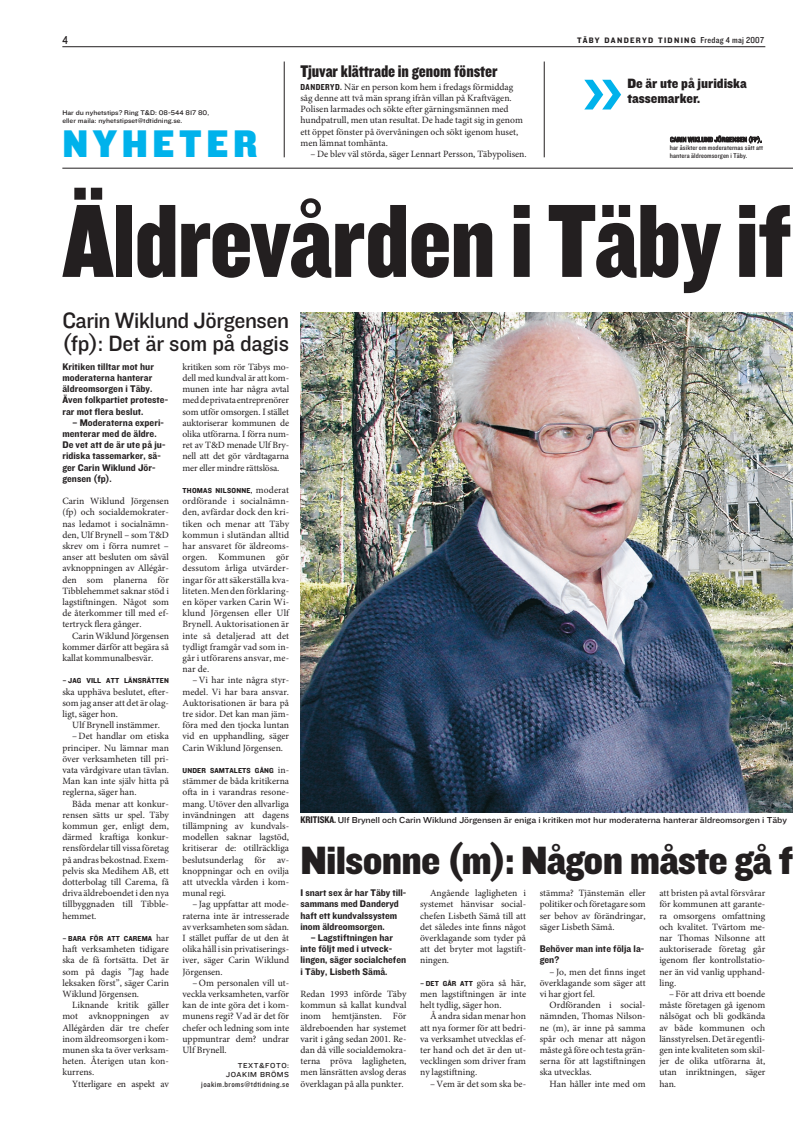
<style>
.page{position:relative;width:793px;height:1125px;background:#fff}
.page>*{position:absolute;margin:0;border:0;box-sizing:border-box;transform-origin:0 0}
.t1{font:108px "Knockout HTF70 Full Welterwt";letter-spacing:-.015em;color:#231f20}
.t2{font:41px "Knockout HTF71 Full Middlewt";letter-spacing:-.015em;color:#231f20}
.t3{font:40px "Knockout HTF71 Full Middlewt";letter-spacing:.115em;color:#00b2eb}
.t4{font:23px/23px "Knockout HTF31 Junior Middlewt";letter-spacing:-.02em;color:#231f20}
.t5{font:17.5px "Knockout HTF70 Full Welterwt";letter-spacing:-.005em;color:#231f20}
.t6{font:14px/15px "Knockout HTF71 Full Middlewt";color:#231f20}
.t7{font:12px "Knockout HTF30 Junior Welterwt";color:#231f20}
.t8{font:10px/11.2px "Knockout HTF51 Middleweight";letter-spacing:.005em;color:#231f20}
.t9{font:9.6px/11.2px "Minion Pro";color:#231f20;text-align:justify}
.t10{font:9px "Knockout HTF32 Junior Cruiserwt";letter-spacing:-.005em;color:#231f20}
.t11{font:8.2px "Knockout HTF51 Middleweight";letter-spacing:.155em;color:#231f20}
.t12{font:8px "Knockout HTF30 Junior Welterwt";letter-spacing:.05em;color:#231f20}
.t13{font:7.5px "Knockout HTF51 Middleweight";letter-spacing:.02em;color:#231f20}
.t14{font:7.5px/9.2px "Knockout HTF32 Junior Cruiserwt";letter-spacing:.07em;color:#231f20;text-align:right}
.t15{font:7px/8.1px "Knockout HTF30 Junior Welterwt";letter-spacing:.01em;color:#231f20}
.t16{font:7px/8px "Knockout HTF32 Junior Cruiserwt";color:#231f20}
.s1{font-family:"Knockout HTF30 Junior Welterwt";font-size:9px}
.s2{font-family:"Knockout HTF50 Welterweight";font-size:9px}
.s3{font-family:"Minion Pro";font-size:9.6px}
.s4{font-family:"Knockout HTF50 Welterweight";font-size:10px}
</style>
<div class="page">
<hr style="left:62px;top:46px;width:703px;height:1px;background:#231f20">
<hr style="left:284px;top:62px;width:1px;height:95px;background:#231f20">
<hr style="left:544px;top:62px;width:1px;height:95px;background:#231f20">
<hr style="left:62px;top:168px;width:731px;height:1px;background:#231f20">
<svg style="left:584px;top:79px;width:27px;height:1px"></svg>
<svg style="left:584px;top:80px;width:37px;height:30px"></svg>
<img style="left:300px;top:313px;width:493px;height:499px">
<p class="t7" style="left:62px;top:35px;width:7px">4</p>
<p class="t11" style="left:577px;top:38px;width:188px">TÄBY DANDERYD TIDNING <span class="s1">Fredag 4 maj 2007</span></p>
<p class="t16" style="left:62px;top:109px;width:148px">Har du nyhetstips? Ring T&amp;D: 08-544 817 80, eller maila: nyhetstipset@tdtidning.se.</p>
<h3 class="t3" style="left:62px;top:132px;width:197px">NYHETER</h3>
<h3 class="t5" style="left:300px;top:65px;width:199px">Tjuvar klättrade in genom fönster</h3>
<p class="t9" style="left:300px;top:82px;width:224px;text-align:left"><span class="s2">DANDERYD.</span> När en person kom hem i fredags förmiddag såg denne att två män sprang ifrån villan på Kraftvägen.<br>Polisen larmades och sökte efter gärningsmännen med hundpatrull, men utan resultat. De hade tagit sig in genom ett öppet fönster på övervåningen och sökt igenom huset, men lämnat tomhänta.</p>
<p class="t9" style="left:310px;top:149px;width:218px">– De blev väl störda, säger Lennart Persson, Täbypolisen.</p>
<h3 class="t6" style="left:627px;top:77px;width:121px">De är ute på juridiska tassemarker.</h3>
<p class="t15" style="left:670px;top:136px;width:95px">CARIN WIKLUND JÖRGENSEN (FP), har åsikter om moderaternas sätt att hantera äldreomsorgen i Täby.</p>
<h1 class="t1" style="left:62px;top:200px;width:731px">Äldrevården i Täby if</h1>
<h3 class="t4" style="left:62px;top:311px;width:228px">Carin Wiklund Jörgensen (fp): Det är som på dagis</h3>
<p class="t8" style="left:62px;top:362px;width:107px">Kritiken tilltar mot hur moderaterna hanterar äldreomsorgen i Täby.<br>Även folkpartiet proteste&shy;rar mot flera beslut.</p>
<p class="t8" style="left:62px;top:418px;width:105px;text-indent:10px">– Moderaterna experi&shy;menterar med de äldre.<br>De vet att de är ute på ju&shy;ridiska tassemarker, sä&shy;ger Carin Wiklund Jör&shy;gensen (fp).</p>
<p class="t9" style="left:62px;top:496px;width:108px">Carin Wiklund Jörgensen (fp) och socialdemokrater&shy;nas ledamot i socialnämn&shy;den, Ulf Brynell – som T&amp;D skrev om i förra numret – anser att besluten om såväl avknoppningen av Allégår&shy;den som planerna för Tibblehemmet saknar stöd i lagstiftningen. Något som de återkommer till med ef&shy;tertryck flera gånger.</p>
<p class="t9" style="left:62px;top:631px;width:108px;text-indent:10px">Carin Wiklund Jörgensen kommer därför att begära så kallat kommunalbesvär.</p>
<p class="t13" style="left:62px;top:678px;width:108px">– JAG VILL ATT LÄNSRÄTTEN</p>
<p class="t9" style="left:62px;top:687px;width:108px">ska upphäva beslutet, efter&shy;som jag anser att det är olag&shy;ligt, säger hon.</p>
<p class="t9" style="left:72px;top:720px;width:89px">Ulf Brynell instämmer.</p>
<p class="t9" style="left:62px;top:731px;width:108px;text-indent:10px">– Det handlar om etiska principer. Nu lämnar man över verksamheten till pri&shy;vata vårdgivare utan tävlan.<br>Man kan inte själv hitta på reglerna, säger han.</p>
<p class="t9" style="left:62px;top:799px;width:108px;text-indent:10px">Båda menar att konkur&shy;rensen sätts ur spel. Täby kommun ger, enligt dem, därmed kraftiga konkur&shy;rensfördelar till vissa företag på andras bekostnad. Exem&shy;pelvis ska Medihem AB, ett dotterbolag till Carema, få driva äldreboendet i den nya tillbyggnaden till Tibble&shy;hemmet.</p>
<p class="t13" style="left:62px;top:936px;width:108px">– BARA FÖR ATT CAREMA <span class="s3">har</span></p>
<p class="t9" style="left:62px;top:944px;width:108px">haft verksamheten tidigare ska de få fortsätta. Det är som på dagis ”Jag hade leksaken först”, säger Carin Wiklund Jörgensen.</p>
<p class="t9" style="left:62px;top:1000px;width:108px;text-indent:10px">Liknande kritik gäller mot avknoppningen av Allégården där tre chefer inom äldreomsorgen i kom&shy;munen ska ta över verksam&shy;heten. Återigen utan kon&shy;kurrens.</p>
<p class="t9" style="left:72px;top:1079px;width:98px">Ytterligare en aspekt av</p>
<p class="t9" style="left:183px;top:362px;width:108px">kritiken som rör Täbys mo&shy;dell med kundval är att kom&shy;munen inte har några avtal med de privata entreprenörer som utför omsorgen. I stället auktoriserar kommunen de olika utförarna. I förra num&shy;ret av T&amp;D menade Ulf Bry&shy;nell att det gör vårdtagarna mer eller mindre rättslösa.</p>
<p class="t13" style="left:183px;top:488px;width:108px">THOMAS NILSONNE, <span class="s3">moderat</span></p>
<p class="t9" style="left:183px;top:496px;width:108px">ordförande i socialnämn&shy;den, avfärdar dock den kri&shy;tiken och menar att Täby kommun i slutändan alltid har ansvaret för äldreoms&shy;orgen. Kommunen gör dessutom årliga utvärder&shy;ingar för att säkerställa kva&shy;liteten. Men den förklaring&shy;en köper varken Carin Wi&shy;klund Jörgensen eller Ulf Brynell. Auktorisationen är inte så detaljerad att det tydligt framgår vad som in&shy;går i utförarens ansvar, me&shy;nar de.</p>
<p class="t9" style="left:183px;top:675px;width:108px;text-indent:10px">– Vi har inte några styr&shy;medel. Vi har bara ansvar.<br>Auktorisationen är bara på tre sidor. Det kan man jäm&shy;föra med den tjocka luntan vid en upphandling, säger Carin Wiklund Jörgensen.</p>
<p class="t13" style="left:183px;top:768px;width:108px">UNDER SAMTALETS GÅNG <span class="s3">in-</span></p>
<p class="t9" style="left:183px;top:776px;width:108px">stämmer de båda kritikerna ofta in i varandras resone&shy;mang. Utöver den allvarliga invändningen att dagens tillämpning av kundvals&shy;modellen saknar lagstöd, kritiserar de: otillräckliga beslutsunderlag för av&shy;knoppningar och en ovilja att utveckla vården i kom&shy;munal regi.</p>
<p class="t9" style="left:183px;top:899px;width:108px;text-indent:10px">– Jag uppfattar att mode&shy;raterna inte är intresserade av verksamheten som sådan.<br>I stället puffar de ut den åt olika håll i sin privatiserings&shy;iver, säger Carin Wiklund Jörgensen.</p>
<p class="t9" style="left:183px;top:978px;width:108px;text-indent:10px">– Om personalen vill ut&shy;veckla verksamheten, varför kan de inte göra det i kom&shy;munens regi? Vad är det för chefer och ledning som inte uppmuntrar dem? undrar Ulf Brynell.</p>
<p class="t14" style="left:226px;top:1062px;width:65px">TEXT&amp;FOTO:<br>JOAKIM BRÖMS</p>
<p class="t12" style="left:201px;top:1081px;width:89px">joakim.broms@tdtidning.se</p>
<p class="t10" style="left:300px;top:817px;width:488px"><span class="s4">KRITISKA.</span> Ulf Brynell och Carin Wiklund Jörgensen är eniga i kritiken mot hur moderaterna hanterar äldreomsorgen i Täby</p>
<h2 class="t2" style="left:300px;top:848px;width:494px">Nilsonne (m): Någon måste gå f</h2>
<p class="t8" style="left:300px;top:888px;width:107px">I snart sex år har Täby till&shy;sammans med Danderyd haft ett kundvalssystem inom äldreomsorgen.</p>
<p class="t8" style="left:300px;top:933px;width:107px;text-indent:10px">– Lagstiftningen har inte följt med i utveck&shy;lingen, säger socialchefen i Täby, Lisbeth Sämå.</p>
<p class="t9" style="left:300px;top:989px;width:108px">Redan 1993 införde Täby kommun så kallat kundval inom hemtjänsten. För äldreboenden har systemet varit i gång sedan 2001. Re&shy;dan då ville socialdemokra&shy;terna pröva lagligheten, men länsrätten avslog deras överklagan på alla punkter.</p>
<p class="t9" style="left:420px;top:888px;width:108px;text-indent:10px">Angående lagligheten i systemet hänvisar social&shy;chefen Lisbeth Sämå till att det således inte finns något överklagande som tyder på att det bryter mot lagstift&shy;ningen.</p>
<p class="t13" style="left:420px;top:981px;width:108px">– DET GÅR ATT <span class="s3">göra så här,</span></p>
<p class="t9" style="left:420px;top:989px;width:108px">men lagstiftningen är inte helt tydlig, säger hon.</p>
<p class="t9" style="left:420px;top:1011px;width:108px;text-indent:10px">Å andra sidan menar hon att nya former för att bedri&shy;va verksamhet utvecklas ef&shy;ter hand och det är den ut&shy;vecklingen som driver fram ny lagstiftning.</p>
<p class="t9" style="left:430px;top:1079px;width:98px">– Vem är det som ska be-</p>
<p class="t9" style="left:540px;top:888px;width:108px">stämma? Tjänstemän eller politiker och företagare som ser behov av förändringar, säger Lisbeth Sämå.</p>
<p class="t8" style="left:540px;top:944px;width:106px">Behöver man inte följa la&shy;gen?</p>
<p class="t9" style="left:540px;top:967px;width:108px;text-indent:10px">– Jo, men det finns inget överklagande som säger att vi har gjort fel.</p>
<p class="t9" style="left:540px;top:1000px;width:108px;text-indent:10px">Ordföranden i social&shy;nämnden, Thomas Nilson&shy;ne (m), är inne på samma spår och menar att någon måste gå före och testa grän&shy;serna för att lagstiftningen ska utvecklas.</p>
<p class="t9" style="left:550px;top:1079px;width:98px">Han håller inte med om</p>
<p class="t9" style="left:659px;top:888px;width:108px">att bristen på avtal försvårar för kommunen att garante&shy;ra omsorgens omfattning och kvalitet. Tvärtom me&shy;nar Thomas Nilsonne att auktoriserade företag går igenom fler kontrollstatio&shy;ner än vid vanlig upphand&shy;ling.</p>
<p class="t9" style="left:659px;top:989px;width:108px;text-indent:10px">– För att driva ett boende måste företagen gå igenom nålsögat och bli godkända av både kommunen och länsstyrelsen. Det är egentli&shy;gen inte kvaliteten som skil&shy;jer de olika utförarna åt, utan inriktningen, säger han.</p>
</div>
